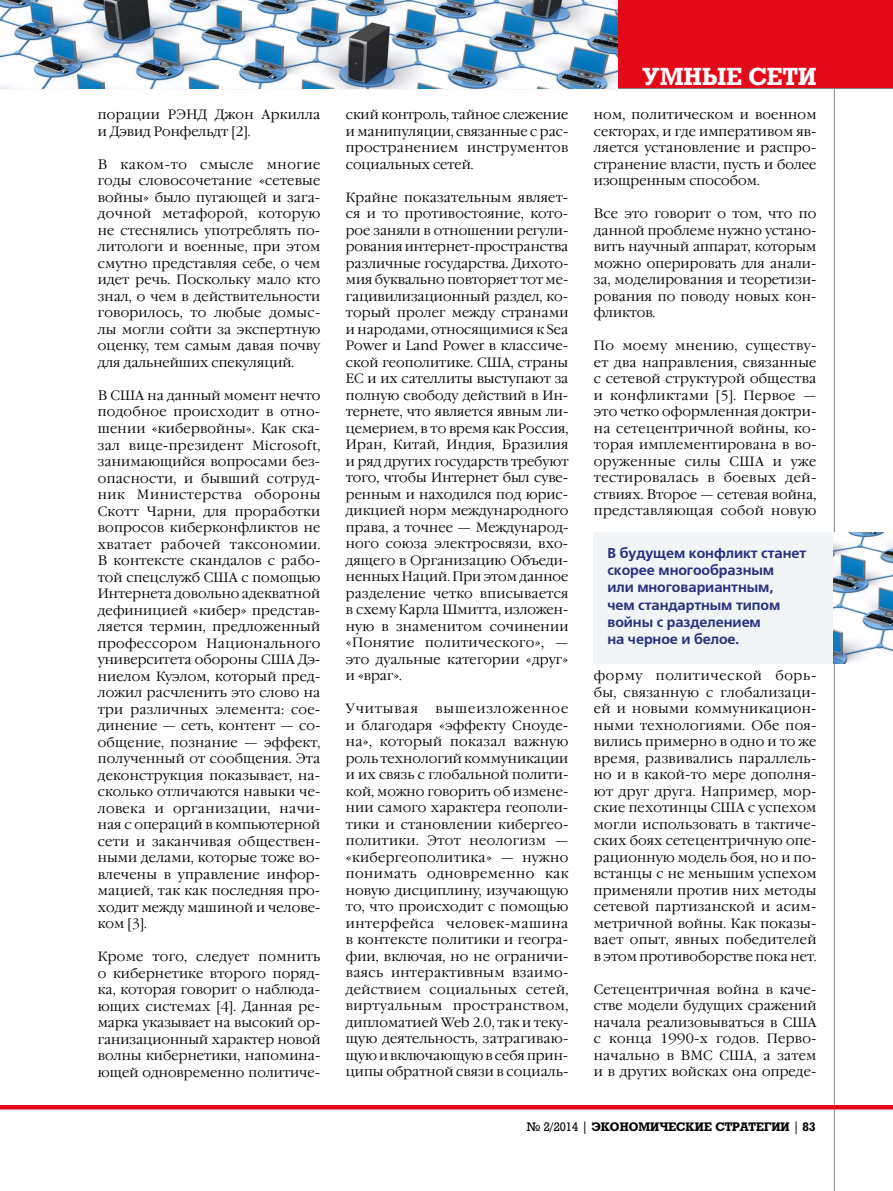
<style>
.page{position:relative;width:893px;height:1191px;background:#fff}
.page>*{position:absolute;margin:0;border:0;box-sizing:border-box;transform-origin:0 0}
.t1{font:700 24px "Rodeo";letter-spacing:.01em;color:#fff}
.t2{font:700 14.25px/17.1px "Free Set C";letter-spacing:-.005em;color:#26307d}
.t3{font:300 13.5px/16.5px "Garamond C";letter-spacing:.01em;color:#000;text-align:justify}
.t4{font:300 13.5px "Garamond C";letter-spacing:.065em;color:#000}
.t5{font:700 12px "Rodeo";color:#000}
.s1{font-weight:400}
</style>
<div class="page">
<div style="left:617px;top:0;width:276px;height:89px;background:#e40919"></div>
<hr style="left:834px;top:88px;width:1px;height:1103px;background:#868786">
<hr style="left:0;top:1105px;width:893px;height:4px;background:#e40919">
<hr style="left:0;top:88px;width:893px;height:1px;background:#868786">
<img style="left:0;top:0;width:618px;height:88px">
<div style="left:594px;top:532px;width:299px;height:131px;background:#f1f5f7"></div>
<img style="left:834px;top:532px;width:59px;height:131px">
<p class="t3" style="left:98px;top:107px;width:224px">порации РЭНД Джон Аркилла и Дэвид Ронфельдт [2].</p>
<p class="t3" style="left:98px;top:156px;width:224px">В каком-то смысле многие годы словосочетание «сетевые войны» было пугающей и зага&shy;дочной метафорой, которую не стеснялись употреблять по&shy;литологи и военные, при этом смутно представляя себе, о чем идет речь. Поскольку мало кто знал, о чем в действительности говорилось, то любые домыс&shy;лы могли сойти за экспертную оценку, тем самым давая почву для дальнейших спекуляций.</p>
<p class="t3" style="left:98px;top:387px;width:224px">В США на данный момент нечто подобное происходит в отно&shy;шении «кибервойны». Как ска&shy;зал вице-президент Microsoft, занимающийся вопросами без&shy;опасности, и бывший сотруд&shy;ник Министерства обороны Скотт Чарни, для проработки вопросов киберконфликтов не хватает рабочей таксономии.<br>В контексте скандалов с рабо&shy;той спецслужб США с помощью Интернета довольно адекватной дефиницией «кибер» представ&shy;ляется термин, предложенный профессором Национального университета обороны США Дэ&shy;ниелом Куэлом, который пред&shy;ложил расчленить это слово на три различных элемента: сое&shy;динение — сеть, контент — со&shy;общение, познание — эффект, полученный от сообщения. Эта деконструкция показывает, на&shy;сколько отличаются навыки че&shy;ловека и организации, начи&shy;ная с операций в компьютерной сети и заканчивая обществен&shy;ными делами, которые тоже во&shy;влечены в управление инфор&shy;мацией, так как последняя про&shy;ходит между машиной и челове&shy;ком [3].</p>
<p class="t3" style="left:98px;top:948px;width:224px">Кроме того, следует помнить о кибернетике второго поряд&shy;ка, которая говорит о наблюда&shy;ющих системах [4]. Данная ре&shy;марка указывает на высокий ор&shy;ганизационный характер новой волны кибернетики, напомина&shy;ющей одновременно политиче-</p>
<p class="t3" style="left:346px;top:107px;width:224px">ский контроль, тайное слежение и манипуляции, связанные с рас&shy;пространением инструментов социальных сетей.</p>
<p class="t3" style="left:346px;top:189px;width:224px">Крайне показательным являет&shy;ся и то противостояние, кото&shy;рое заняли в отношении регули&shy;рования интернет-пространства различные государства. Дихото&shy;мия буквально повторяет тот ме&shy;гацивилизационный раздел, ко&shy;торый пролег между странами и народами, относящимися к Sea Power и Land Power в классиче&shy;ской геополитике. США, страны ЕС и их сателлиты выступают за полную свободу действий в Ин&shy;тернете, что является явным ли&shy;цемерием, в то время как Россия, Иран, Китай, Индия, Бразилия и ряд других государств требуют того, чтобы Интернет был суве&shy;ренным и находился под юрис&shy;дикцией норм международного права, а точнее — Международ&shy;ного союза электросвязи, вхо&shy;дящего в Организацию Объеди&shy;ненных Наций. При этом данное разделение четко вписывается в схему Карла Шмитта, изложен&shy;ную в знаменитом сочинении «Понятие политического», — это дуальные категории «друг» и «враг».</p>
<p class="t4" style="left:346px;top:701px;width:74px">Учитывая</p>
<p class="t3" style="left:346px;top:701px;width:224px;text-indent:90px">вышеизложенное и благодаря «эффекту Сноуде&shy;на», который показал важную роль технологий коммуникации и их связь с глобальной полити&shy;кой, можно говорить об измене&shy;нии самого характера геополи&shy;тики и становлении кибергео&shy;политики. Этот неологизм — «кибергеополитика» — нужно понимать одновременно как новую дисциплину, изучающую то, что происходит с помощью интерфейса человек-машина в контексте политики и геогра&shy;фии, включая, но не ограничи&shy;ваясь интерактивным взаимо&shy;действием социальных сетей, виртуальным пространством, дипломатией Web 2.0, так и теку&shy;щую деятельность, затрагиваю&shy;щую и включающую в себя прин&shy;ципы обратной связи в социаль-</p>
<h1 class="t1" style="left:642px;top:62px;width:176px">УМНЫЕ СЕТИ</h1>
<p class="t3" style="left:594px;top:107px;width:224px">ном, политическом и военном секторах, и где императивом яв&shy;ляется установление и распро&shy;странение власти, пусть и более изощренным способом.</p>
<p class="t3" style="left:594px;top:206px;width:224px">Все это говорит о том, что по данной проблеме нужно устано&shy;вить научный аппарат, которым можно оперировать для анали&shy;за, моделирования и теоретизи&shy;рования по поводу новых кон&shy;фликтов.</p>
<p class="t3" style="left:594px;top:338px;width:224px">По моему мнению, существу&shy;ет два направления, связанные с сетевой структурой общества и конфликтами [5]. Первое — это четко оформленная доктри&shy;на сетецентричной войны, ко&shy;торая имплементирована в во&shy;оруженные силы США и уже тестировалась в боевых дей&shy;ствиях. Второе — сетевая война, представляющая собой новую</p>
<p class="t2" style="left:607px;top:545px;width:200px">В будущем конфликт станет скорее многообразным<br>или многовариантным,<br>чем стандартным типом войны с разделением<br>на черное и белое.</p>
<p class="t3" style="left:594px;top:668px;width:224px">форму политической борь&shy;бы, связанную с глобализаци&shy;ей и новыми коммуникацион&shy;ными технологиями. Обе поя&shy;вились примерно в одно и то же время, развивались параллель&shy;но и в какой-то мере дополня&shy;ют друг друга. Например, мор&shy;ские пехотинцы США с успехом могли использовать в тактиче&shy;ских боях сетецентричную опе&shy;рационную модель боя, но и по&shy;встанцы с не меньшим успехом применяли против них методы сетевой партизанской и асим&shy;метричной войны. Как показы&shy;вает опыт, явных победителей в этом противоборстве пока нет.</p>
<p class="t3" style="left:594px;top:981px;width:224px">Сетецентричная война в каче&shy;стве модели будущих сражений начала реализовываться в США с конца 1990-х годов. Перво&shy;начально в ВМС США, а затем и в других войсках она опреде-</p>
<p class="t5" style="left:527px;top:1119px;width:290px"><span class="s1">№ 2/2014 |</span> ЭКОНОМИЧЕСКИЕ СТРАТЕГИИ <span class="s1">|</span> 83</p>
</div>
